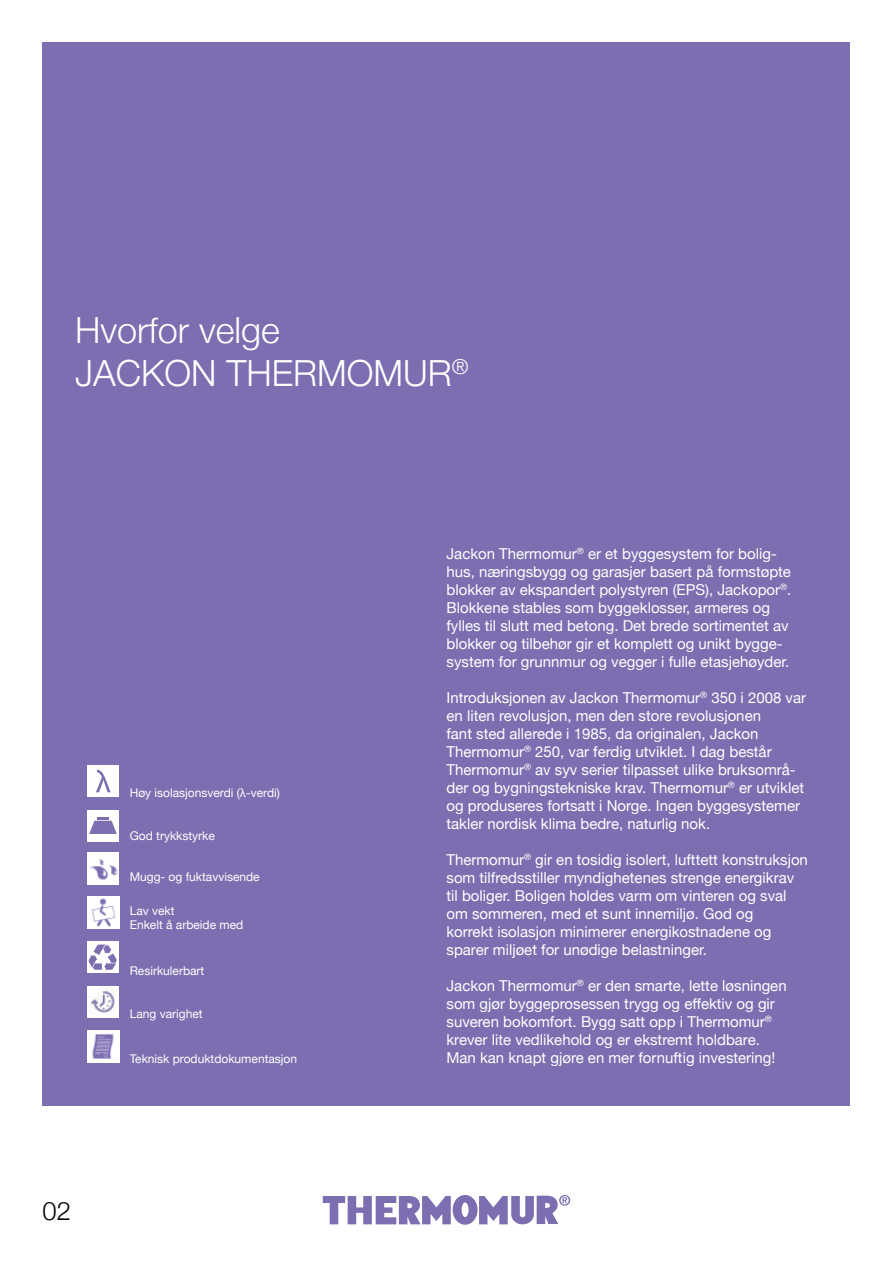
<style>
.page{position:relative;width:893px;height:1263px;background:#fff}
.page>*{position:absolute;margin:0;border:0;box-sizing:border-box;transform-origin:0 0}
.t1{font:300 36px/43.2px "Helvetica Neue";color:#fff}
.t2{font:300 25.5px "Helvetica Neue";color:#000}
.t3{font:15px/18px "Helvetica Neue";color:#fff}
.t4{font:12px/14.4px "Helvetica Neue";color:#fff}
</style>
<div class="page">
<div style="left:43px;top:43px;width:807px;height:1063px;background:#7c6eb0"></div>
<img style="left:87px;top:1031px;width:32px;height:32px">
<img style="left:87px;top:897px;width:32px;height:32px">
<div style="left:87px;top:765px;width:32px;height:32px;background:#fff"></div>
<svg style="left:96px;top:769px;width:15px;height:23px"></svg>
<div style="left:87px;top:986px;width:32px;height:32px;background:#fff"></div>
<img style="left:90px;top:988px;width:25px;height:25px">
<div style="left:87px;top:941px;width:32px;height:32px;background:#fff"></div>
<svg style="left:89px;top:944px;width:28px;height:26px"></svg>
<div style="left:87px;top:810px;width:32px;height:31px;background:#fff"></div>
<svg style="left:89px;top:817px;width:28px;height:17px"></svg>
<img style="left:88px;top:852px;width:31px;height:32px">
<svg style="left:323px;top:1195px;width:247px;height:30px"></svg>
<h1 class="t1" style="left:75px;top:306px;width:395px">Hvorfor velge<br>JACKON THERMOMUR<sup>®</sup></h1>
<h2 class="t2" style="left:43px;top:1190px;width:30px">02</h2>
<p class="t4" style="left:130px;top:786px;width:152px">Høy isolasjonsverdi (λ-verdi)</p>
<p class="t4" style="left:130px;top:829px;width:87px">God trykkstyrke</p>
<p class="t4" style="left:130px;top:870px;width:132px">Mugg- og fuktavvisende</p>
<p class="t4" style="left:130px;top:904px;width:115px">Lav vekt<br>Enkelt å arbeide med</p>
<p class="t4" style="left:130px;top:964px;width:76px">Resirkulerbart</p>
<p class="t4" style="left:130px;top:1008px;width:74px">Lang varighet</p>
<p class="t4" style="left:130px;top:1052px;width:169px">Teknisk produktdokumentasjon</p>
<p class="t3" style="left:446px;top:546px;width:346px">Jackon Thermomur<sup>®</sup> er et byggesystem for bolig&shy;hus, næringsbygg og garasjer basert på formstøpte blokker av ekspandert polystyren (EPS), Jackopor<sup>®</sup>.<br>Blokkene stables som byggeklosser, armeres og fylles til slutt med betong. Det brede sortimentet av blokker og tilbehør gir et komplett og unikt bygge&shy;system for grunnmur og vegger i fulle etasjehøyder.</p>
<p class="t3" style="left:446px;top:690px;width:361px">Introduksjonen av Jackon Thermomur<sup>®</sup> 350 i 2008 var en liten revolusjon, men den store revolusjonen<br>fant sted allerede i 1985, da originalen, Jackon Thermomur<sup>®</sup> 250, var ferdig utviklet. I dag består Thermomur<sup>®</sup> av syv serier tilpasset ulike bruksområ&shy;der og bygningstekniske krav. Thermomur<sup>®</sup> er utviklet og produseres fortsatt i Norge. Ingen byggesystemer takler nordisk klima bedre, naturlig nok.</p>
<p class="t3" style="left:446px;top:852px;width:363px">Thermomur<sup>®</sup> gir en tosidig isolert, lufttett konstruksjon som tilfredsstiller myndighetenes strenge energikrav til boliger. Boligen holdes varm om vinteren og sval om sommeren, med et sunt innemiljø. God og<br>korrekt isolasjon minimerer energikostnadene og sparer miljøet for unødige belastninger.</p>
<p class="t3" style="left:446px;top:978px;width:342px">Jackon Thermomur<sup>®</sup> er den smarte, lette løsningen som gjør byggeprosessen trygg og effektiv og gir suveren bokomfort. Bygg satt opp i Thermomur<sup>® </sup>krever lite vedlikehold og er ekstremt holdbare.<br>Man kan knapt gjøre en mer fornuftig investering!</p>
</div>
